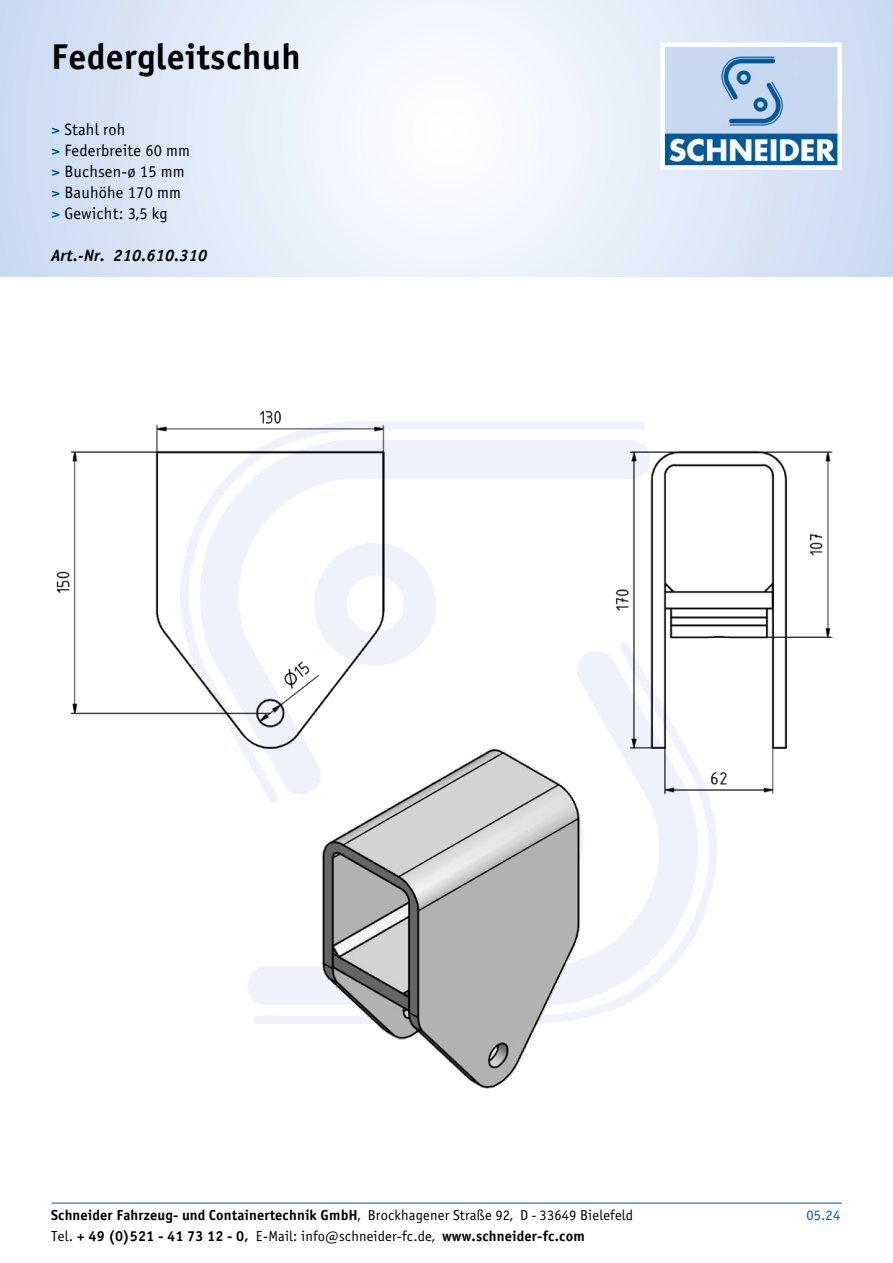
<style>
.page{position:relative;width:893px;height:1263px;background:#fff}
.page>*{position:absolute;margin:0;border:0;box-sizing:border-box;transform-origin:0 0}
.t1{font:36px "Officina Sans Bold ITC";letter-spacing:.01em;color:#000}
.t2{font:16.5px/21px "Officina Sans Book ITC";letter-spacing:.01em;color:#000}
.t3{font:italic 16.5px "Officina Sans Bold ITC";letter-spacing:.01em;color:#000}
.t4{font:14.55px "Officina Sans Bold ITC";letter-spacing:.01em;color:#000}
.t5{font:14.55px "Officina Sans Book ITC";color:#005a9a}
.s1{font-family:"Officina Sans Bold ITC";color:#005a9a}
.s2{font-family:"Officina Sans Book ITC"}
</style>
<div class="page">
<svg style="left:0;top:0;width:893px;height:276px"></svg>
<img style="left:665px;top:48px;width:172px;height:117px">
<div style="left:660px;top:43px;width:182px;height:127px;border:4px solid #fff"></div>
<hr style="left:52px;top:1203px;width:790px;height:1px;background:#005a9a">
<img style="left:56px;top:410px;width:776px;height:679px">
<h1 class="t1" style="left:51px;top:34px;width:251px">Federgleitschuh</h1>
<p class="t2" style="left:51px;top:119px;width:141px"><span class="s1">&gt;</span> Stahl roh<br><span class="s1">&gt;</span> Federbreite 60 mm <span class="s1">&gt;</span> Buchsen-ø 15 mm <span class="s1">&gt;</span> Bauhöhe 170 mm <span class="s1">&gt;</span> Gewicht: 3,5 kg</p>
<p class="t3" style="left:51px;top:245px;width:158px">Art.-Nr. 210.610.310</p>
<p class="t4" style="left:51px;top:1206px;width:584px">Schneider Fahrzeug- und Containertechnik GmbH<span class="s2">, Brockhagener Straße 92, D - 33649 Bielefeld</span></p>
<p class="t5" style="left:806px;top:1206px;width:35px">05.24</p>
<p class="t4" style="left:51px;top:1227px;width:535px"><span class="s2">Tel.</span> + 49 (0)521 - 41 73 12 - 0, <span class="s2">E-Mail: info@schneider-fc.de,</span> www.schneider-fc.com</p>
</div>
